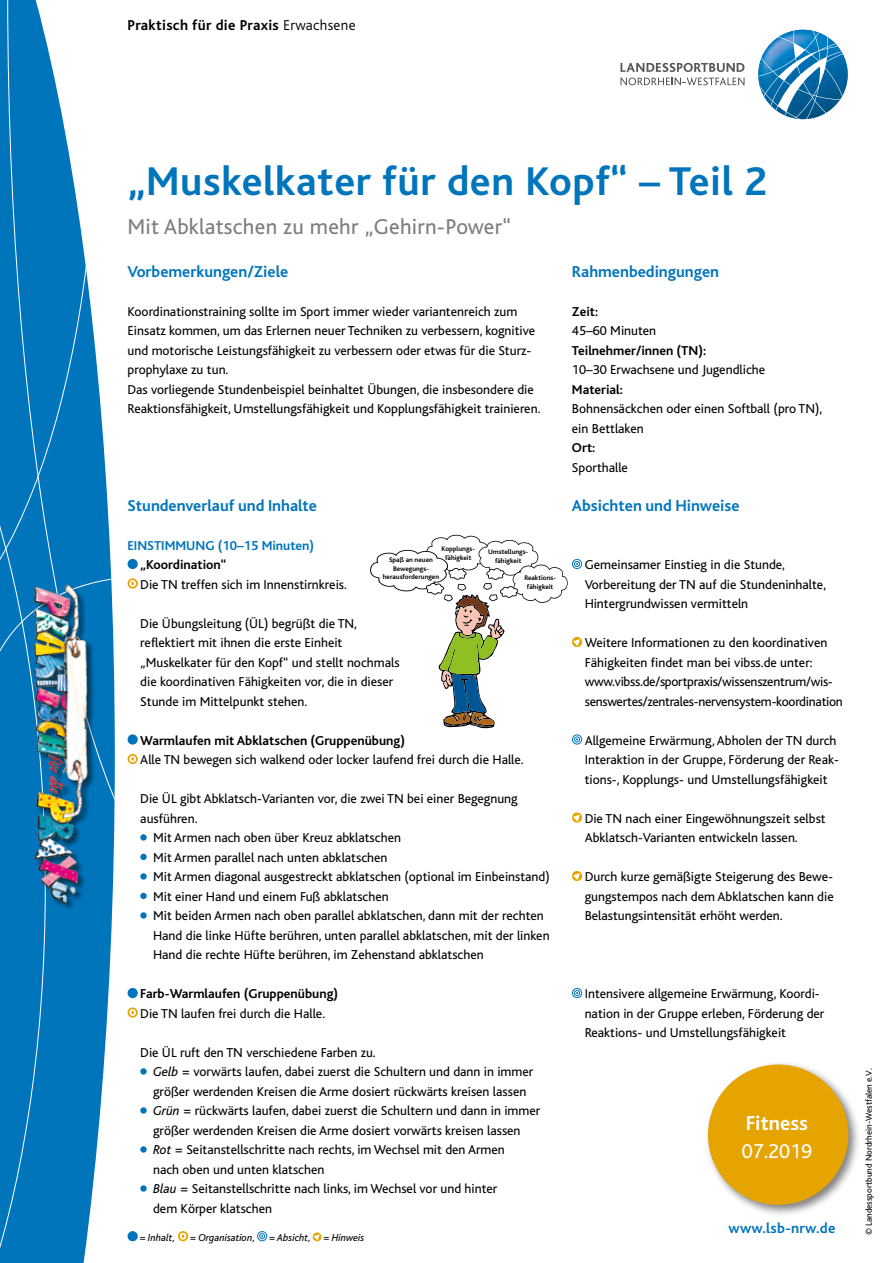
<style>
.page{position:relative;width:893px;height:1263px;background:#fff}
.page>*{position:absolute;margin:0;border:0;box-sizing:border-box;transform-origin:0 0}
.t1{font:700 42px "Bliss";letter-spacing:.015em;color:#0075bc}
.t2{font:22.5px "Bliss";letter-spacing:.01em;color:#7e7e7d}
.t3{font:700 21px "Bliss";color:#fff}
.t4{font:21px "Bliss";color:#fff}
.t5{font:700 16.5px "Bliss";color:#0075bc}
.t6{font:700 15px "Bliss";letter-spacing:.02em;color:#000}
.t7{font:700 15px "Bliss";letter-spacing:.02em;color:#0075bc}
.t8{font:13.5px/19.5px "Bliss";color:#000}
.t9{font:13.5px/19.5px "Bliss";letter-spacing:-.02em;color:#000}
.t10{font:700 13.5px "Bliss";color:#000}
.t11{font:700 13.5px "Bliss";color:#0075bc}
.t12{font:italic 10.5px "Bliss";color:#000}
.t13{font:9px "Bliss";color:#000}
.t14{font:700 7.05px/8.4px "Bliss";color:#000;text-align:center}
.s1{font-weight:300}
.s2{font-style:italic}
</style>
<div class="page">
<div style="left:128px;top:559px;width:10px;height:10px;background:#0075bc;border-radius:50%"></div>
<svg style="left:128px;top:578px;width:10px;height:11px"></svg>
<svg style="left:129px;top:580px;width:7px;height:7px"></svg>
<div style="left:128px;top:734px;width:10px;height:11px;background:#0075bc;border-radius:50%"></div>
<svg style="left:128px;top:754px;width:10px;height:10px"></svg>
<svg style="left:129px;top:756px;width:7px;height:6px"></svg>
<svg style="left:140px;top:834px;width:7px;height:7px"></svg>
<div style="left:140px;top:854px;width:7px;height:6px;background:#0075bc;border-radius:50%"></div>
<svg style="left:140px;top:873px;width:7px;height:7px"></svg>
<div style="left:140px;top:893px;width:7px;height:6px;background:#0075bc;border-radius:50%"></div>
<svg style="left:140px;top:912px;width:7px;height:7px"></svg>
<div style="left:128px;top:988px;width:10px;height:10px;background:#0075bc;border-radius:50%"></div>
<svg style="left:128px;top:1007px;width:10px;height:11px"></svg>
<svg style="left:129px;top:1009px;width:7px;height:7px"></svg>
<svg style="left:140px;top:1068px;width:7px;height:7px"></svg>
<svg style="left:140px;top:1107px;width:7px;height:7px"></svg>
<svg style="left:140px;top:1146px;width:7px;height:7px"></svg>
<svg style="left:140px;top:1185px;width:7px;height:7px"></svg>
<svg style="left:620px;top:63px;width:124px;height:9px"></svg>
<svg style="left:620px;top:78px;width:124px;height:7px"></svg>
<svg style="left:758px;top:30px;width:90px;height:89px"></svg>
<svg style="left:572px;top:734px;width:10px;height:11px"></svg>
<svg style="left:572px;top:812px;width:11px;height:11px"></svg>
<svg style="left:572px;top:871px;width:11px;height:11px"></svg>
<svg style="left:572px;top:988px;width:10px;height:10px"></svg>
<svg style="left:0;top:0;width:90px;height:301px"></svg>
<svg style="left:0;top:301px;width:115px;height:962px"></svg>
<div style="left:35px;top:585px;width:61px;height:324px;background:#000;opacity:.5"></div>
<img style="left:26px;top:574px;width:62px;height:335px">
<div style="left:704px;top:1060px;width:156px;height:157px;background:#000;opacity:.5"></div>
<div style="left:709px;top:1066px;width:138px;height:138px;background:#e6a400;border-radius:50%"></div>
<div style="left:128px;top:1231px;width:10px;height:10px;background:#0075bc;border-radius:50%"></div>
<svg style="left:178px;top:1231px;width:10px;height:10px"></svg>
<svg style="left:180px;top:1233px;width:6px;height:6px"></svg>
<svg style="left:257px;top:1231px;width:10px;height:10px"></svg>
<svg style="left:312px;top:1232px;width:10px;height:10px"></svg>
<svg style="left:370px;top:535px;width:213px;height:193px"></svg>
<p class="t6" style="left:128px;top:18px;width:230px">Praktisch für die Praxis <span class="s1">Erwachsene</span></p>
<h1 class="t1" style="left:128px;top:159px;width:641px">„Muskelkater für den Kopf“ – Teil 2</h1>
<h2 class="t2" style="left:128px;top:215px;width:385px">Mit Abklatschen zu mehr „Gehirn-Power“</h2>
<p class="t5" style="left:128px;top:263px;width:162px">Vorbemerkungen/Ziele</p>
<p class="t8" style="left:128px;top:302px;width:414px">Koordinationstraining sollte im Sport immer wieder variantenreich zum Einsatz kommen, um das Erlernen neuer Techniken zu verbessern, kognitive und motorische Leistungsfähigkeit zu verbessern oder etwas für die Sturz&shy;prophylaxe zu tun.<br>Das vorliegende Stundenbeispiel beinhaltet Übungen, die insbesondere die Reaktionsfähigkeit, Umstellungsfähigkeit und Kopplungsfähigkeit trainieren.</p>
<p class="t5" style="left:128px;top:497px;width:191px">Stundenverlauf und Inhalte</p>
<p class="t11" style="left:128px;top:538px;width:188px">EINSTIMMUNG (10–15 Minuten)</p>
<p class="t10" style="left:140px;top:558px;width:88px">„Koordination“</p>
<p class="t8" style="left:140px;top:575px;width:208px">Die TN treffen sich im Innenstirnkreis.</p>
<p class="t8" style="left:140px;top:614px;width:261px">Die Übungsleitung (ÜL) begrüßt die TN, reflektiert mit ihnen die erste Einheit „Muskelkater für den Kopf“ und stellt nochmals die koordinativen Fähigkeiten vor, die in dieser Stunde im Mittelpunkt stehen.</p>
<p class="t10" style="left:140px;top:733px;width:266px">Warmlaufen mit Abklatschen (Gruppenübung)</p>
<p class="t8" style="left:140px;top:750px;width:385px">Alle TN bewegen sich walkend oder locker laufend frei durch die Halle.</p>
<p class="t8" style="left:140px;top:789px;width:379px">Die ÜL gibt Abklatsch-Varianten vor, die zwei TN bei einer Begegnung</p>
<p class="t8" style="left:140px;top:809px;width:59px">ausführen.</p>
<p class="t8" style="left:153px;top:828px;width:250px">Mit Armen nach oben über Kreuz abklatschen</p>
<p class="t8" style="left:153px;top:848px;width:236px">Mit Armen parallel nach unten abklatschen</p>
<p class="t8" style="left:153px;top:867px;width:398px">Mit Armen diagonal ausgestreckt abklatschen (optional im Einbeinstand)</p>
<p class="t8" style="left:153px;top:887px;width:237px">Mit einer Hand und einem Fuß abklatschen</p>
<p class="t8" style="left:153px;top:906px;width:392px">Mit beiden Armen nach oben parallel abklatschen, dann mit der rechten</p>
<p class="t8" style="left:153px;top:926px;width:398px">Hand die linke Hüfte berühren, unten parallel abklatschen, mit der linken</p>
<p class="t8" style="left:153px;top:945px;width:332px">Hand die rechte Hüfte berühren, im Zehenstand abklatschen</p>
<p class="t10" style="left:140px;top:987px;width:199px">Farb-Warmlaufen (Gruppenübung)</p>
<p class="t8" style="left:140px;top:1004px;width:186px">Die TN laufen frei durch die Halle.</p>
<p class="t8" style="left:153px;top:1043px;width:389px;text-indent:-13px">Die ÜL ruft den TN verschiedene Farben zu.<br><span class="s2">Gelb</span> = vorwärts laufen, dabei zuerst die Schultern und dann in immer größer werdenden Kreisen die Arme dosiert rückwärts kreisen lassen <span class="s2">Grün</span> = rückwärts laufen, dabei zuerst die Schultern und dann in immer größer werdenden Kreisen die Arme dosiert vorwärts kreisen lassen <span class="s2">Rot</span> = Seitanstellschritte nach rechts, im Wechsel mit den Armen<br>nach oben und unten klatschen<br><span class="s2">Blau</span> = Seitanstellschritte nach links, im Wechsel vor und hinter<br>dem Körper klatschen</p>
<p class="t14" style="left:441px;top:545px;width:35px">Kopplungs&shy;fähigkeit</p>
<p class="t14" style="left:488px;top:548px;width:42px">Umstellungs&shy;fähigkeit</p>
<p class="t14" style="left:524px;top:574px;width:33px">Reaktions&shy;fähigkeit</p>
<p class="t14" style="left:383px;top:556px;width:58px">Spaß an neuen<br>Bewegungs&shy;herausforderungen</p>
<p class="t12" style="left:140px;top:1232px;width:37px">= Inhalt,</p>
<p class="t12" style="left:190px;top:1232px;width:67px">= Organisation,</p>
<p class="t12" style="left:269px;top:1232px;width:96px">= Absicht, = Hinweis</p>
<p class="t5" style="left:572px;top:263px;width:149px">Rahmenbedingungen</p>
<p class="t10" style="left:572px;top:304px;width:28px">Zeit:</p>
<p class="t8" style="left:572px;top:321px;width:86px">45–60 Minuten</p>
<p class="t10" style="left:572px;top:343px;width:136px">Teilnehmer/innen (TN):</p>
<p class="t8" style="left:572px;top:360px;width:195px">10–30 Erwachsene und Jugendliche</p>
<p class="t10" style="left:572px;top:382px;width:53px">Material:</p>
<p class="t8" style="left:572px;top:399px;width:252px">Bohnensäckchen oder einen Softball (pro TN), ein Bettlaken</p>
<p class="t10" style="left:572px;top:441px;width:25px">Ort:</p>
<p class="t8" style="left:572px;top:458px;width:58px">Sporthalle</p>
<p class="t5" style="left:572px;top:497px;width:169px">Absichten und Hinweise</p>
<p class="t8" style="left:585px;top:555px;width:243px">Gemeinsamer Einstieg in die Stunde,<br>Vorbereitung der TN auf die Stundeninhalte,<br>Hintergrundwissen vermitteln</p>
<p class="t9" style="left:585px;top:633px;width:260px">Weitere Informationen zu den koordinativen Fähigkeiten findet man bei vibss.de unter: www.vibss.de/sportpraxis/wissenszentrum/wis&shy;senswertes/zentrales-nervensystem-koordination</p>
<p class="t8" style="left:585px;top:731px;width:256px">Allgemeine Erwärmung, Abholen der TN durch<br>Interaktion in der Gruppe, Förderung der Reak&shy;tions-, Kopplungs- und Umstellungsfähigkeit</p>
<p class="t8" style="left:585px;top:809px;width:242px">Die TN nach einer Eingewöhnungszeit selbst<br>Abklatsch-Varianten entwickeln lassen.</p>
<p class="t8" style="left:585px;top:867px;width:251px;text-align:justify">Durch kurze gemäßigte Steigerung des Bewe&shy;gungstempos nach dem Abklatschen kann die Belastungsintensität erhöht werden.</p>
<p class="t8" style="left:585px;top:984px;width:241px">Intensivere allgemeine Erwärmung, Koordi&shy;nation in der Gruppe erleben, Förderung der<br>Reaktions- und Umstellungsfähigkeit</p>
<h3 class="t3" style="left:746px;top:1112px;width:64px">Fitness</h3>
<h3 class="t4" style="left:742px;top:1140px;width:72px">07.2019</h3>
<p class="t7" style="left:728px;top:1220px;width:109px">www.lsb-nrw.de</p>
<p class="t13" style="left:864px;top:1235px;width:168px;rotate:-90deg">© Landessportbund Nordrhein-Westfalen e.V.</p>
</div>
